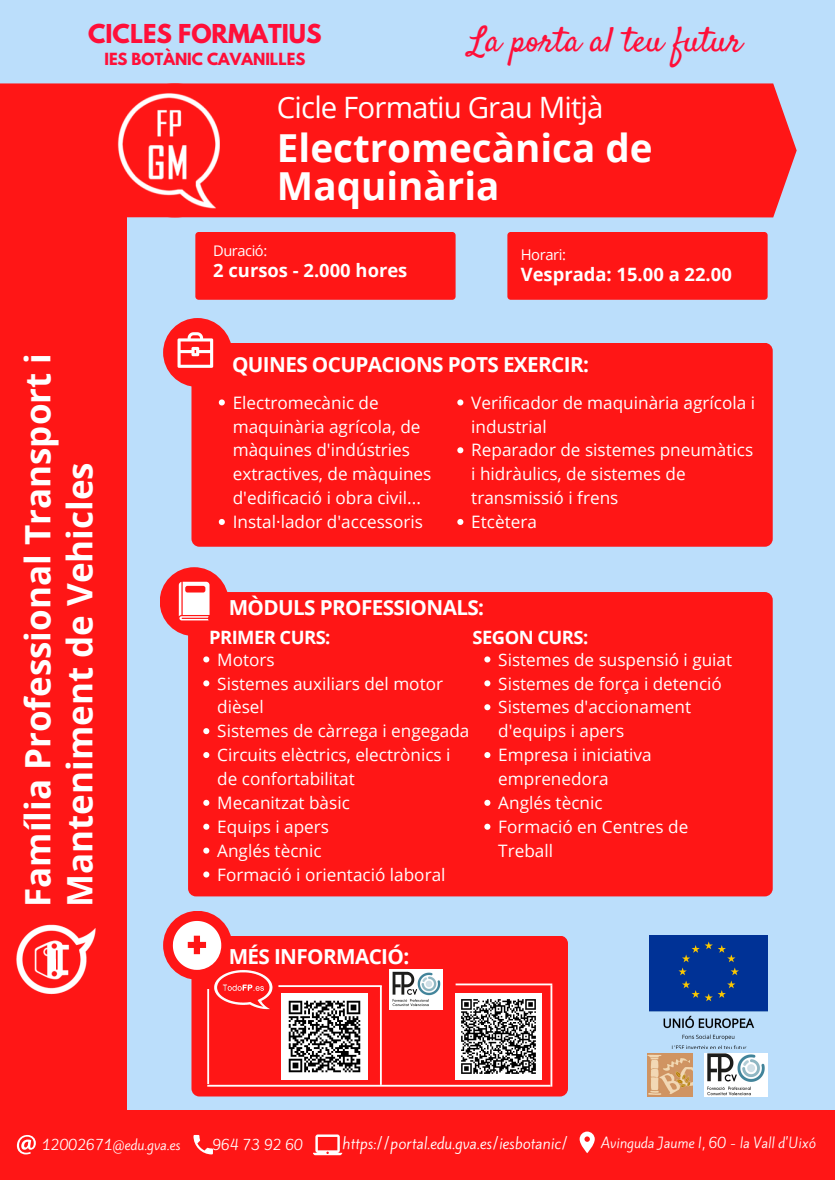
<style>
.page{position:relative;width:835px;height:1180px;background:#fff}
.page>*{position:absolute;margin:0;border:0;box-sizing:border-box;transform-origin:0 0}
.t1{font:700 38.57px/38.3px "Open Sans";color:#fff}
.t2{font:700 35px/42px "Open Sans";color:#fff}
.t3{font:35px "Satisfy";color:#ff0f39}
.t4{font:29.43px "Open Sans";letter-spacing:-.03em;color:#fff}
.t5{font:700 23.07px "League Spartan";color:#ff0f39}
.t6{font:700 20.68px "Open Sans";letter-spacing:-.03em;color:#fff}
.t7{font:700 18.38px "Open Sans";color:#fff}
.t8{font:700 18.38px "Open Sans";letter-spacing:-.03em;color:#fff}
.t9{font:17.15px/23.9px "Open Sans";color:#fff}
.t10{font:700 14.84px "League Spartan";color:#ff0f39}
.t11{font:14.8px "Open Sans";letter-spacing:-.03em;color:#fff}
.t12{font:14.6px "Open Sans";letter-spacing:-.03em;color:#fff}
.t13{font:14.56px "Kite One";color:#fff}
.t14{font:13.16px "Kite One";color:#fff}
</style>
<div class="page">
<div style="left:0;top:0;width:834px;height:1180px;background:#bbdefb"></div>
<div style="left:0;top:83px;width:796px;height:134px;background:#ff1616"></div>
<div style="left:108px;top:83px;width:134px;height:134px;background:#ff1616;border-radius:50%"></div>
<img style="left:112px;top:92px;width:116px;height:116px">
<div style="left:195px;top:232px;width:260px;height:68px;background:#ff1616;border-radius:3px"></div>
<div style="left:163px;top:318px;width:69px;height:69px;background:#ff1616;border-radius:50%"></div>
<div style="left:191px;top:343px;width:581px;height:204px;background:#ff1616;border-radius:8px"></div>
<div style="left:160px;top:567px;width:69px;height:69px;background:#ff1616;border-radius:50%"></div>
<div style="left:188px;top:592px;width:584px;height:304px;background:#ff1616;border-radius:8px"></div>
<svg style="left:177px;top:332px;width:36px;height:36px"></svg>
<svg style="left:179px;top:582px;width:30px;height:38px"></svg>
<div style="left:507px;top:232px;width:260px;height:68px;background:#ff1616;border-radius:3px"></div>
<div style="left:163px;top:911px;width:69px;height:69px;background:#ff1616;border-radius:50%"></div>
<div style="left:191px;top:935px;width:377px;height:161px;background:#ff1616;border-radius:8px"></div>
<svg style="left:173px;top:921px;width:48px;height:49px"></svg>
<hr style="left:380px;top:986px;width:2px;height:99px;background:#fff">
<img style="left:389px;top:970px;width:53px;height:40px">
<hr style="left:550px;top:985px;width:2px;height:101px;background:#fff">
<hr style="left:207px;top:989px;width:2px;height:95px;background:#fff">
<hr style="left:207px;top:1085px;width:343px;height:1px;background:#fff">
<hr style="left:455px;top:983px;width:97px;height:2px;background:#fff">
<img style="left:214px;top:970px;width:59px;height:40px">
<hr style="left:278px;top:985px;width:103px;height:2px;background:#fff">
<img style="left:455px;top:993px;width:86px;height:86px">
<img style="left:281px;top:993px;width:86px;height:86px">
<img style="left:649px;top:935px;width:118px;height:114px">
<img style="left:647px;top:1053px;width:45px;height:43px">
<img style="left:704px;top:1053px;width:63px;height:43px">
<div style="left:0;top:208px;width:126px;height:923px;background:#ff1616"></div>
<img style="left:16px;top:924px;width:80px;height:71px">
<svg style="left:219px;top:399px;width:6px;height:6px"></svg>
<svg style="left:219px;top:519px;width:6px;height:6px"></svg>
<svg style="left:457px;top:399px;width:6px;height:6px"></svg>
<svg style="left:457px;top:447px;width:6px;height:6px"></svg>
<svg style="left:457px;top:519px;width:6px;height:6px"></svg>
<svg style="left:203px;top:656px;width:6px;height:6px"></svg>
<svg style="left:203px;top:680px;width:6px;height:6px"></svg>
<svg style="left:203px;top:728px;width:6px;height:6px"></svg>
<svg style="left:203px;top:752px;width:6px;height:6px"></svg>
<svg style="left:203px;top:800px;width:6px;height:6px"></svg>
<svg style="left:203px;top:823px;width:6px;height:7px"></svg>
<svg style="left:203px;top:847px;width:6px;height:6px"></svg>
<svg style="left:203px;top:871px;width:6px;height:6px"></svg>
<svg style="left:484px;top:656px;width:6px;height:6px"></svg>
<svg style="left:484px;top:680px;width:6px;height:6px"></svg>
<svg style="left:484px;top:704px;width:6px;height:6px"></svg>
<svg style="left:484px;top:752px;width:6px;height:6px"></svg>
<svg style="left:484px;top:800px;width:6px;height:6px"></svg>
<svg style="left:484px;top:823px;width:6px;height:7px"></svg>
<div style="left:0;top:1110px;width:834px;height:70px;background:#ff1616"></div>
<svg style="left:313px;top:1134px;width:29px;height:21px"></svg>
<svg style="left:579px;top:1131px;width:15px;height:22px"></svg>
<svg style="left:193px;top:1135px;width:20px;height:19px"></svg>
<svg style="left:17px;top:1135px;width:19px;height:19px"></svg>
<p class="t5" style="left:88px;top:22px;width:235px">CICLES FORMATIUS</p>
<p class="t10" style="left:104px;top:52px;width:202px">IES BOTÀNIC CAVANILLES</p>
<p class="t3" style="left:468px;top:18px;width:275px">La porta al teu futur</p>
<h6 class="t4" style="left:277px;top:86px;width:328px">Cicle Formatiu Grau Mitjà</h6>
<p class="t1" style="left:277px;top:128px;width:377px">Electromecànica de<br>Maquinària</p>
<h6 class="t2" style="left:16px;top:907px;width:556px;rotate:-90deg">Família Professional Transport i<br>Manteniment de Vehicles</h6>
<h5 class="t12" style="left:213px;top:241px;width:56px">Duració:</h5>
<h1 class="t7" style="left:213px;top:258px;width:196px">2 cursos - 2.000 hores</h1>
<p class="t11" style="left:520px;top:244px;width:47px">Horari:</p>
<p class="t7" style="left:520px;top:261px;width:212px">Vesprada: 15.00 a 22.00</p>
<p class="t6" style="left:232px;top:350px;width:358px">QUINES OCUPACIONS POTS EXERCIR:</p>
<p class="t9" style="left:233px;top:390px;width:200px">Electromecànic de maquinària agrícola, de màquines d'indústries extractives, de màquines d'edificació i obra civil...</p>
<p class="t9" style="left:233px;top:509px;width:192px">Instal·lador d'accessoris</p>
<p class="t9" style="left:471px;top:390px;width:285px">Verificador de maquinària agrícola i industrial</p>
<p class="t9" style="left:471px;top:438px;width:283px">Reparador de sistemes pneumàtics i hidràulics, de sistemes de transmissió i frens</p>
<p class="t9" style="left:471px;top:509px;width:67px">Etcètera</p>
<p class="t6" style="left:229px;top:593px;width:257px">MÒDULS PROFESSIONALS:</p>
<p class="t8" style="left:209px;top:624px;width:123px">PRIMER CURS:</p>
<p class="t8" style="left:472px;top:624px;width:117px">SEGON CURS:</p>
<p class="t9" style="left:217px;top:647px;width:59px">Motors</p>
<p class="t9" style="left:217px;top:671px;width:227px">Sistemes auxiliars del motor dièsel</p>
<p class="t9" style="left:217px;top:719px;width:254px">Sistemes de càrrega i engegada</p>
<p class="t9" style="left:217px;top:742px;width:235px">Circuits elèctrics, electrònics i de confortabilitat</p>
<p class="t9" style="left:217px;top:790px;width:134px">Mecanitzat bàsic</p>
<p class="t9" style="left:217px;top:814px;width:113px">Equips i apers</p>
<p class="t9" style="left:217px;top:838px;width:106px">Anglés tècnic</p>
<p class="t9" style="left:217px;top:862px;width:230px">Formació i orientació laboral</p>
<h4 class="t6" style="left:229px;top:942px;width:182px">MÉS INFORMACIÓ:</h4>
<p class="t9" style="left:498px;top:647px;width:235px">Sistemes de suspensió i guiat</p>
<h4 class="t9" style="left:498px;top:671px;width:225px">Sistemes de força i detenció</h4>
<p class="t9" style="left:498px;top:695px;width:194px">Sistemes d'accionament d'equips i apers</p>
<p class="t9" style="left:498px;top:742px;width:155px">Empresa i iniciativa emprenedora</p>
<p class="t9" style="left:498px;top:790px;width:106px">Anglés tècnic</p>
<p class="t9" style="left:498px;top:814px;width:191px">Formació en Centres de<br>Treball</p>
<p class="t14" style="left:42px;top:1135px;width:140px">12002671@edu.gva.es</p>
<p class="t14" style="left:212px;top:1136px;width:92px">964 73 92 60</p>
<p class="t13" style="left:342px;top:1133px;width:227px">https://portal.edu.gva.es/iesbotanic/</p>
<p class="t14" style="left:601px;top:1133px;width:216px">Avinguda Jaume I, 60 - la Vall d'Uixó</p>
</div>
